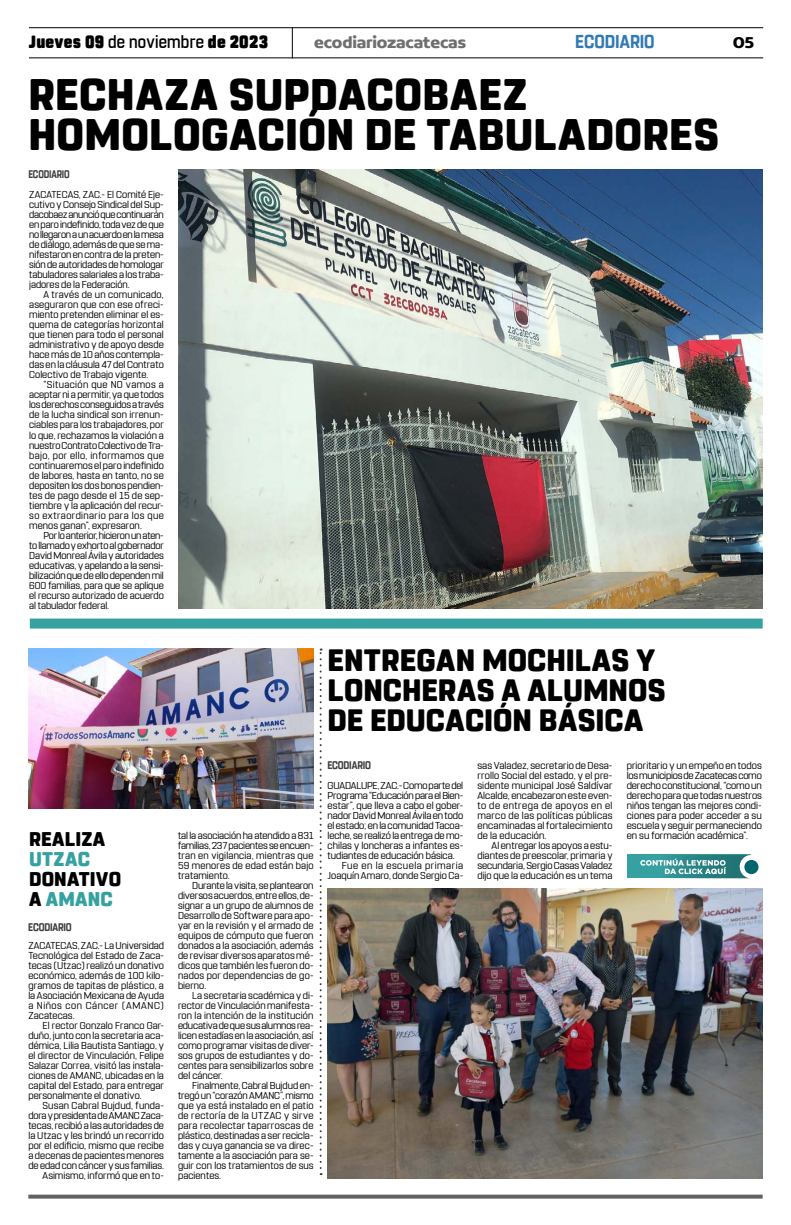
<style>
.page{position:relative;width:791px;height:1225px;background:#fff}
.page>*{position:absolute;margin:0;border:0;box-sizing:border-box;transform-origin:0 0}
.t1{font:800 44px/40px "Rohn Rounded";letter-spacing:.01em;color:#000}
.t2{font:800 30.8px/30px "Rohn Rounded";letter-spacing:.005em;color:#000}
.t3{font:800 19.8px/20px "Rohn Rounded";letter-spacing:.01em;color:#000}
.t4{font:800 19.8px "Rohn Rounded";letter-spacing:.015em;color:#36a1a1}
.t5{font:700 18.6px "Rohn Rounded";letter-spacing:-.005em;color:#327ab3;scale:.91 1}
.t6{font:900 17.6px "Rohn Rounded";letter-spacing:.015em;color:#000;scale:.91 1}
.t7{font:700 16.9px "Concord";letter-spacing:-.01em;color:#706f6f}
.t8{font:700 16.9px "Concord";color:#000}
.t9{font:700 11px "Rohn Rounded";letter-spacing:-.015em;color:#3d3d3d;scale:.86 1}
.t10{font:700 11px "Rohn Rounded";letter-spacing:-.015em;color:#3d3d3d;scale:.82 1}
.t11{font:10px/10px "Rohn Rounded";letter-spacing:.005em;color:#000;text-align:justify}
.t12{font:10px "Rohn Rounded";letter-spacing:-.02em;color:#000}
.t13{font:10px "Rohn Rounded";letter-spacing:.045em;color:#000}
.s1{font-weight:500}
.s2{color:#36a1a1}
</style>
<div class="page">
<svg style="left:28px;top:1194px;width:735px;height:4px;background:#7a7a7a"></svg>
<hr style="left:29px;top:27px;width:734px;height:1px;background:#000">
<hr style="left:29px;top:57px;width:734px;height:1px;background:#000">
<hr style="left:292px;top:28px;width:1px;height:30px;background:#000">
<div style="left:30px;top:618px;width:733px;height:10px;background:#36a1a1"></div>
<svg style="left:320px;top:648px;width:2px;height:527px"></svg>
<img style="left:178px;top:170px;width:585px;height:438px">
<div style="left:628px;top:854px;width:123px;height:24px;background:#36a1a1"></div>
<svg style="left:640px;top:855px;width:118px;height:23px"></svg>
<img style="left:28px;top:648px;width:286px;height:160px">
<img style="left:328px;top:888px;width:435px;height:290px">
<h3 class="t6" style="left:29px;top:32px;width:264px">Jueves 09 <span class="s1">de noviembre</span> de 2023</h3>
<h3 class="t7" style="left:314px;top:32px;width:153px">ecodiariozacatecas</h3>
<h3 class="t5" style="left:575px;top:31px;width:89px">ECODIARIO</h3>
<h3 class="t8" style="left:733px;top:32px;width:23px">05</h3>
<h1 class="t1" style="left:28px;top:75px;width:692px">RECHAZA SUPDACOBAEZ<br>HOMOLOGACIÓN DE TABULADORES</h1>
<p class="t10" style="left:28px;top:168px;width:52px">ECODIARIO</p>
<p class="t11" style="left:29px;top:190px;width:136px">ZACATECAS, ZAC.- El Comité Eje&shy;cutivo y Consejo Sindical del Sup&shy;dacobaez anunció que continuarán en paro indefinido, toda vez de que no llegaron a un acuerdo en la mesa de diálogo, además de que se ma&shy;nifestaron en contra de la preten&shy;sión de autoridades de homologar tabuladores salariales a los traba&shy;jadores de la Federación.</p>
<p class="t11" style="left:29px;top:290px;width:136px;text-indent:14px">A través de un comunicado, aseguraron que con ese ofreci&shy;miento pretenden eliminar el es&shy;quema de categorías horizontal que tienen para todo el personal administrativo y de apoyo desde hace más de 10 años contempla&shy;das en la cláusula 47 del Contrato Colectivo de Trabajo vigente.</p>
<p class="t11" style="left:29px;top:380px;width:136px;text-indent:14px">“Situación que NO vamos a aceptar ni a permitir, ya que todos los derechos conseguidos a través de la lucha sindical son irrenun&shy;ciables para los trabajadores, por lo que, rechazamos la violación a nuestro Contrato Colectivo de Tra&shy;bajo, por ello, informamos que continuaremos el paro indefinido de labores, hasta en tanto, no se depositen los dos bonos pendien&shy;tes de pago desde el 15 de sep&shy;tiembre y la aplicación del recur&shy;so extraordinario para los que menos ganan”, expresaron.</p>
<p class="t11" style="left:29px;top:530px;width:136px;text-indent:14px">Por lo anterior, hicieron un aten&shy;to llamado y exhorto al gobernador David Monreal Ávila y autoridades educativas, y apelando a la sensi&shy;bilización que de ello dependen mil 600 familias, para que se aplique el recurso autorizado de acuerdo al tabulador federal.</p>
<h3 class="t3" style="left:29px;top:829px;width:78px">REALIZA</h3>
<h3 class="t4" style="left:29px;top:847px;width:63px">UTZAC</h3>
<h3 class="t3" style="left:29px;top:869px;width:94px">DONATIVO<br>A <span class="s2">AMANC</span></h3>
<p class="t9" style="left:28px;top:920px;width:52px">ECODIARIO</p>
<p class="t11" style="left:28px;top:940px;width:137px">ZACATECAS, ZAC.- La Universidad Tecnológica del Estado de Zaca&shy;tecas (Utzac) realizó un donativo económico, además de 100 kilo&shy;gramos de tapitas de plástico, a la Asociación Mexicana de Ayuda a Niños con Cáncer (AMANC)<br>Zacatecas.</p>
<p class="t11" style="left:28px;top:1020px;width:137px;text-indent:14px">El rector Gonzalo Franco Gar&shy;duño, junto con la secretaria aca&shy;démica, Lilia Bautista Santiago, y el director de Vinculación, Felipe Salazar Correa, visitó las instala&shy;ciones de AMANC, ubicadas en la capital del Estado, para entregar personalmente el donativo.</p>
<p class="t11" style="left:28px;top:1100px;width:137px;text-align:right">Susan Cabral Bujdud, funda&shy;dora y presidenta de AMANC Zaca&shy;tecas, recibió a las autoridades de la Utzac y les brindó un recorrido por el edificio, mismo que recibe a decenas de pacientes menores de edad con cáncer y sus familias.<br>Asimismo, informó que en to-</p>
<p class="t11" style="left:178px;top:830px;width:137px">tal la asociación ha atendido a 831 familias, 237 pacientes se encuen&shy;tran en vigilancia, mientras que 59 menores de edad están bajo tratamiento.</p>
<p class="t11" style="left:178px;top:880px;width:137px;text-indent:14px">Durante la visita, se plantearon diversos acuerdos, entre ellos, de&shy;signar a un grupo de alumnos de Desarrollo de Software para apo&shy;yar en la revisión y el armado de equipos de cómputo que fueron donados a la asociación, además de revisar diversos aparatos mé&shy;dicos que también les fueron do&shy;nados por dependencias de go&shy;bierno.</p>
<p class="t11" style="left:178px;top:990px;width:137px;text-indent:14px">La secretaria scadémica y di&shy;rector de Vinculación manifesta&shy;ron la intención de la institución educativa de que sus alumnos rea&shy;licen estadías en la asociación, así como programar visitas de diver&shy;sos grupos de estudiantes y do&shy;centes para sensibilizarlos sobre del cáncer.</p>
<p class="t11" style="left:178px;top:1080px;width:137px;text-indent:14px">Finalmente, Cabral Bujdud en&shy;tregó un “corazón AMANC”, mismo que ya está instalado en el patio de rectoría de la UTZAC y sirve para recolectar taparroscas de plástico, destinadas a ser recicla&shy;das y cuya ganancia se va direc&shy;tamente a la asociación para se&shy;guir con los tratamientos de sus pacientes.</p>
<h2 class="t2" style="left:328px;top:645px;width:340px">ENTREGAN MOCHILAS Y<br>LONCHERAS A ALUMNOS<br>DE EDUCACIÓN BÁSICA</h2>
<p class="t9" style="left:327px;top:758px;width:52px">ECODIARIO</p>
<p class="t12" style="left:328px;top:779px;width:137px">GUADALUPE, ZAC.- Como parte del</p>
<p class="t12" style="left:328px;top:789px;width:137px">Programa “Educación para el Bien-</p>
<p class="t11" style="left:328px;top:800px;width:137px">estar”, que lleva a cabo el gober-</p>
<p class="t11" style="left:328px;top:810px;width:137px">nador David Monreal Ávila en todo</p>
<p class="t11" style="left:328px;top:820px;width:137px">el estado; en la comunidad Tacoa-</p>
<p class="t11" style="left:328px;top:830px;width:137px">leche, se realizó la entrega de mo-</p>
<p class="t11" style="left:328px;top:840px;width:137px">chilas y loncheras a infantes es-</p>
<p class="t11" style="left:328px;top:850px;width:129px">tudiantes de educación básica.</p>
<p class="t13" style="left:342px;top:859px;width:123px">Fue en la escuela primaria</p>
<p class="t11" style="left:328px;top:870px;width:137px">Joaquín Amaro, donde Sergio Ca-</p>
<p class="t11" style="left:477px;top:760px;width:137px">sas Valadez, secretario de Desa&shy;rrollo Social del estado, y el pre&shy;sidente municipal José Saldívar Alcalde, encabezaron este even&shy;to de entrega de apoyos en el marco de las políticas públicas encaminadas al fortalecimiento de la educación.</p>
<p class="t11" style="left:477px;top:840px;width:137px;text-indent:14px">Al entregar los apoyos a estu&shy;diantes de preescolar, primaria y secundaria, Sergio Casas Valadez dijo que la educación es un tema</p>
<p class="t11" style="left:627px;top:760px;width:137px">prioritario y un empeño en todos los municipios de Zacatecas como derecho constitucional, “como un derecho para que todas nuestros niños tengan las mejores condi&shy;ciones para poder acceder a su escuela y seguir permaneciendo en su formación académica”.</p>
</div>
